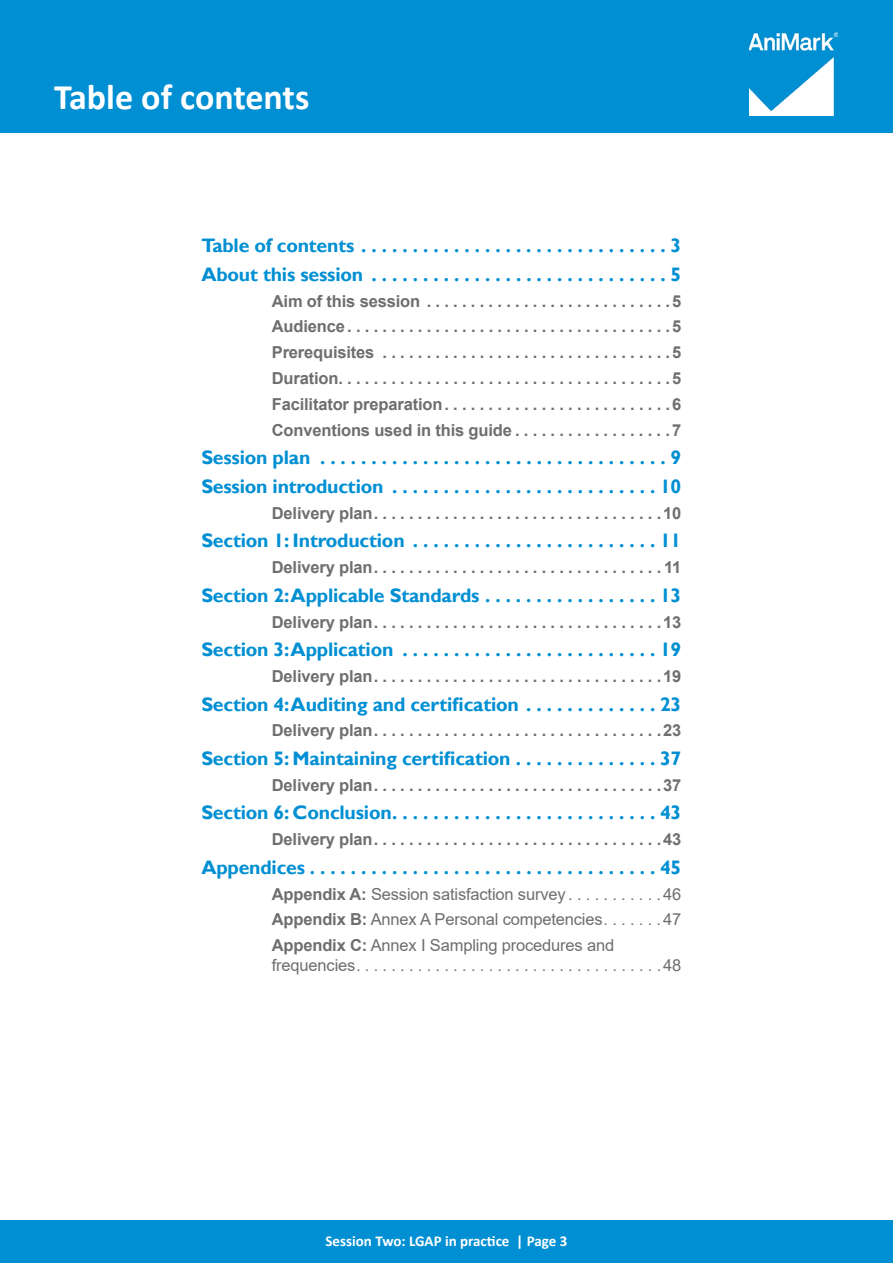
<style>
.page{position:relative;width:893px;height:1263px;background:#fff}
.page>*{position:absolute;margin:0;border:0;box-sizing:border-box;transform-origin:0 0}
.t1{font:700 36px "Calibri";color:#fff}
.t2{font:700 19.5px/28.5px "Gill Sans";letter-spacing:-.01em;color:#008fd3}
.t3{font:700 16.5px/26px "Arial";letter-spacing:-.01em;color:#6c6e70;text-align:justify}
.t4{font:16.5px/26px "Arial";letter-spacing:-.01em;color:#6c6e70;text-align:justify}
.t5{font:700 15px "Calibri";color:#fff}
.s1{font-weight:700}
</style>
<div class="page">
<div style="left:0;top:1220px;width:893px;height:43px;background:#008fd3"></div>
<div style="left:0;top:0;width:893px;height:133px;background:#008fd3"></div>
<img style="left:749px;top:32px;width:89px;height:84px">
<h1 class="t1" style="left:54px;top:83px;width:257px">Table of contents</h1>
<p class="t2" style="left:201px;top:233px;width:482px">Table of contents . . . . . . . . . . . . . . . . . . . . . . . . . . . . . . 3<br>About this session . . . . . . . . . . . . . . . . . . . . . . . . . . . . . 5</p>
<p class="t3" style="left:272px;top:289px;width:411px">Aim of this session . . . . . . . . . . . . . . . . . . . . . . . . . . . .5<br>Audience . . . . . . . . . . . . . . . . . . . . . . . . . . . . . . . . . . . . .5<br>Prerequisites . . . . . . . . . . . . . . . . . . . . . . . . . . . . . . . . .5<br>Duration . . . . . . . . . . . . . . . . . . . . . . . . . . . . . . . . . . . . . .5<br>Facilitator preparation . . . . . . . . . . . . . . . . . . . . . . . . . .6<br>Conventions used in this guide . . . . . . . . . . . . . . . . . .7</p>
<p class="t2" style="left:201px;top:445px;width:482px">Session plan . . . . . . . . . . . . . . . . . . . . . . . . . . . . . . . . . . 9<br>Session introduction . . . . . . . . . . . . . . . . . . . . . . . . . . 10</p>
<p class="t3" style="left:272px;top:502px;width:411px">Delivery plan . . . . . . . . . . . . . . . . . . . . . . . . . . . . . . . . .10</p>
<p class="t2" style="left:201px;top:528px;width:482px">Section 1: Introduction . . . . . . . . . . . . . . . . . . . . . . . . 11</p>
<p class="t3" style="left:272px;top:556px;width:411px">Delivery plan . . . . . . . . . . . . . . . . . . . . . . . . . . . . . . . . . 11</p>
<p class="t2" style="left:201px;top:582px;width:482px">Section 2:Applicable Standards . . . . . . . . . . . . . . . . . 13</p>
<p class="t3" style="left:272px;top:610px;width:411px">Delivery plan . . . . . . . . . . . . . . . . . . . . . . . . . . . . . . . . .13</p>
<p class="t2" style="left:201px;top:637px;width:482px">Section 3:Application . . . . . . . . . . . . . . . . . . . . . . . . . 19</p>
<p class="t3" style="left:272px;top:665px;width:411px">Delivery plan . . . . . . . . . . . . . . . . . . . . . . . . . . . . . . . . .19</p>
<p class="t2" style="left:201px;top:690px;width:482px">Section 4:Auditing and certification . . . . . . . . . . . . . 23</p>
<p class="t3" style="left:272px;top:719px;width:411px">Delivery plan . . . . . . . . . . . . . . . . . . . . . . . . . . . . . . . . .23</p>
<p class="t2" style="left:201px;top:745px;width:482px">Section 5: Maintaining certification . . . . . . . . . . . . . . 37</p>
<p class="t3" style="left:272px;top:773px;width:411px">Delivery plan . . . . . . . . . . . . . . . . . . . . . . . . . . . . . . . . .37</p>
<p class="t2" style="left:201px;top:800px;width:482px">Section 6: Conclusion . . . . . . . . . . . . . . . . . . . . . . . . . . 43</p>
<p class="t3" style="left:272px;top:828px;width:411px">Delivery plan . . . . . . . . . . . . . . . . . . . . . . . . . . . . . . . . .43</p>
<p class="t2" style="left:201px;top:854px;width:482px">Appendices . . . . . . . . . . . . . . . . . . . . . . . . . . . . . . . . . . 45</p>
<p class="t4" style="left:272px;top:882px;width:411px"><span class="s1">Appendix A:</span> Session satisfaction survey . . . . . . . . . . .46<br><span class="s1">Appendix B:</span> Annex A Personal competencies . . . . . . .47<br><span class="s1">Appendix C:</span> Annex I Sampling procedures and</p>
<p class="t4" style="left:272px;top:953px;width:411px">frequencies . . . . . . . . . . . . . . . . . . . . . . . . . . . . . . . . . . .48</p>
<p class="t5" style="left:326px;top:1230px;width:243px">Session Two: LGAP in practice | Page 3</p>
</div>
